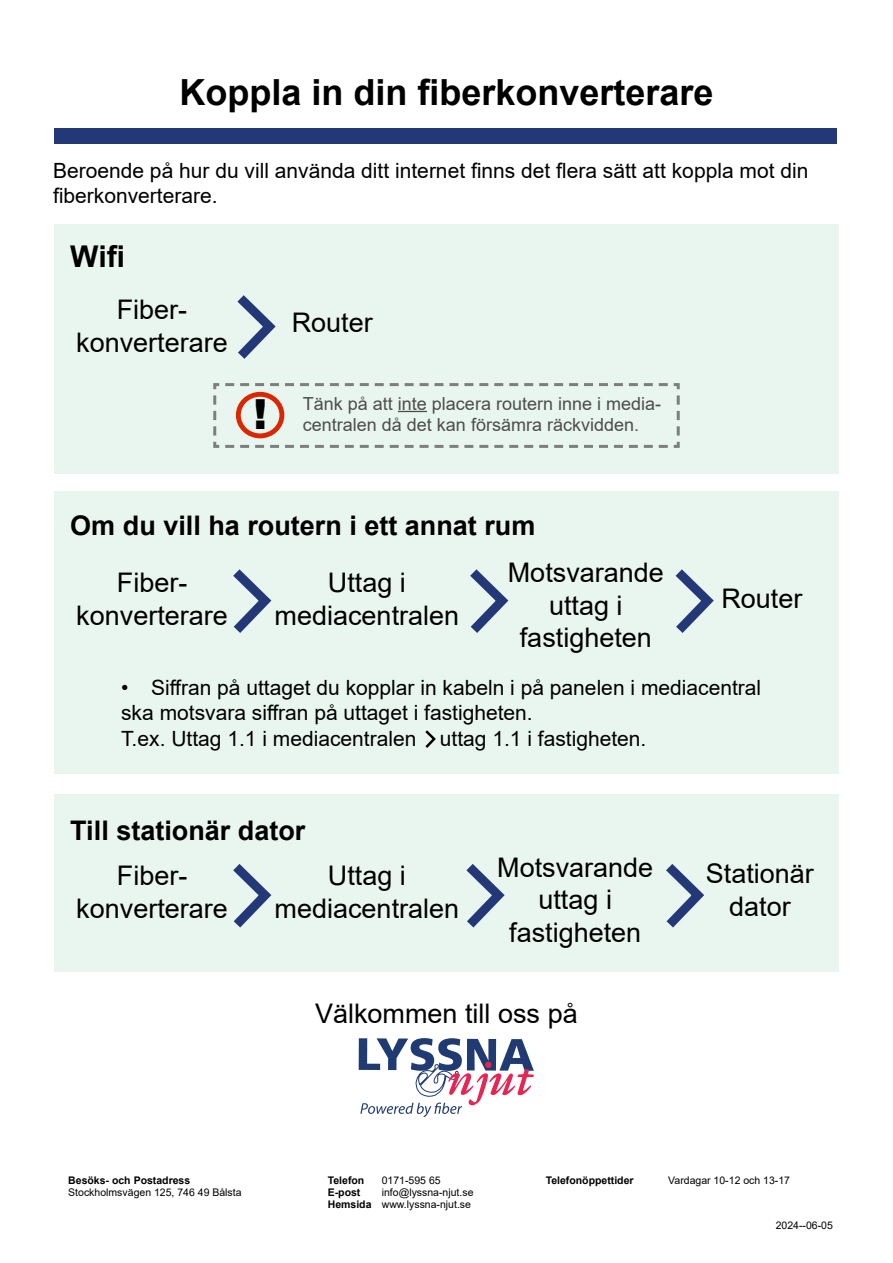
<style>
.page{position:relative;width:893px;height:1263px;background:#fff}
.page>*{position:absolute;margin:0;border:0;box-sizing:border-box;transform-origin:0 0}
.t1{font:900 41.4px "Arial";color:#000}
.t2{font:700 36px "Arial";color:#000}
.t3{font:700 30px "Arial";color:#000}
.t4{font:27px/32.4px "Arial";color:#000;text-align:center}
.t5{font:700 27px "Arial";color:#000}
.t6{font:21px/25.2px "Arial";color:#000}
.t7{font:18px "Arial";color:#4d4d4c}
.t8{font:10.5px "Arial";color:#000}
.t9{font:700 10.5px "Arial";color:#000}
.s1{font-weight:700}
</style>
<div class="page">
<div style="left:54px;top:492px;width:785px;height:282px;background:#e9f6f0"></div>
<div style="left:54px;top:225px;width:785px;height:249px;background:#e9f6f0"></div>
<div style="left:54px;top:794px;width:785px;height:177px;background:#e9f6f0"></div>
<svg style="left:213px;top:383px;width:467px;height:65px"></svg>
<svg style="left:233px;top:569px;width:39px;height:64px"></svg>
<svg style="left:233px;top:864px;width:39px;height:64px"></svg>
<svg style="left:466px;top:864px;width:39px;height:64px"></svg>
<svg style="left:666px;top:864px;width:39px;height:64px"></svg>
<svg style="left:237px;top:295px;width:39px;height:64px"></svg>
<svg style="left:470px;top:569px;width:39px;height:64px"></svg>
<svg style="left:425px;top:730px;width:11px;height:18px"></svg>
<svg style="left:675px;top:569px;width:39px;height:64px"></svg>
<div style="left:54px;top:128px;width:782px;height:16px;background:#233977"></div>
<svg style="left:359px;top:1038px;width:175px;height:79px"></svg>
<div style="left:236px;top:392px;width:48px;height:46px;border:5px solid #db2700;border-radius:50%"></div>
<p class="t2" style="left:179px;top:67px;width:536px">Koppla in din fiberkonverterare</p>
<p class="t6" style="left:53px;top:158px;width:757px">Beroende på hur du vill använda ditt internet finns det flera sätt att koppla mot din fiberkonverterare.</p>
<p class="t3" style="left:70px;top:236px;width:56px">Wifi</p>
<p class="t4" style="left:117px;top:293px;width:72px">Fiber-</p>
<p class="t4" style="left:76px;top:326px;width:153px">konverterare</p>
<p class="t1" style="left:253px;top:384px;width:15px">!</p>
<p class="t4" style="left:292px;top:306px;width:83px">Router</p>
<p class="t7" style="left:303px;top:391px;width:360px">Tänk på att inte placera routern inne i media-</p>
<p class="t7" style="left:303px;top:412px;width:338px">centralen då det kan försämra räckvidden.</p>
<p class="t5" style="left:70px;top:506px;width:467px">Om du vill ha routern i ett annat rum</p>
<p class="t4" style="left:117px;top:566px;width:72px">Fiber-</p>
<p class="t4" style="left:76px;top:599px;width:153px">konverterare</p>
<p class="t4" style="left:328px;top:566px;width:80px">Uttag i</p>
<p class="t4" style="left:275px;top:599px;width:186px">mediacentralen</p>
<p class="t4" style="left:508px;top:557px;width:158px">Motsvarande uttag i</p>
<p class="t4" style="left:520px;top:621px;width:134px">fastigheten</p>
<p class="t4" style="left:721px;top:582px;width:83px">Router</p>
<p class="t6" style="left:121px;top:675px;width:642px">• Siffran på uttaget du kopplar in kabeln i på panelen i mediacentral ska motsvara siffran på uttaget i fastigheten.<br>T.ex. Uttag 1.1 i mediacentralen uttag 1.1 i fastigheten.</p>
<p class="t5" style="left:70px;top:811px;width:237px">Till stationär dator</p>
<p class="t4" style="left:117px;top:859px;width:72px">Fiber-</p>
<p class="t4" style="left:76px;top:892px;width:153px">konverterare</p>
<p class="t4" style="left:328px;top:859px;width:80px">Uttag i</p>
<p class="t4" style="left:275px;top:892px;width:186px">mediacentralen</p>
<p class="t4" style="left:497px;top:851px;width:158px">Motsvarande uttag i</p>
<p class="t4" style="left:509px;top:916px;width:134px">fastigheten</p>
<p class="t4" style="left:315px;top:997px;width:264px">Välkommen till oss på</p>
<p class="t4" style="left:706px;top:857px;width:110px">Stationär</p>
<p class="t4" style="left:729px;top:890px;width:63px">dator</p>
<p class="t9" style="left:68px;top:1172px;width:123px">Besöks- och Postadress</p>
<p class="t8" style="left:68px;top:1184px;width:175px">Stockholmsvägen 125, 746 49 Bålsta</p>
<p class="t9" style="left:328px;top:1172px;width:38px">Telefon</p>
<p class="t8" style="left:382px;top:1172px;width:60px">0171-595 65</p>
<p class="t9" style="left:328px;top:1184px;width:34px">E-post</p>
<p class="t8" style="left:382px;top:1184px;width:93px">info@lyssna-njut.se</p>
<p class="t8" style="left:328px;top:1196px;width:145px"><span class="s1">Hemsida</span> www.lyssna-njut.se</p>
<p class="t9" style="left:546px;top:1172px;width:89px">Telefonöppettider</p>
<p class="t8" style="left:668px;top:1172px;width:123px">Vardagar 10-12 och 13-17</p>
<p class="t8" style="left:776px;top:1218px;width:59px">2024--06-05</p>
</div>
